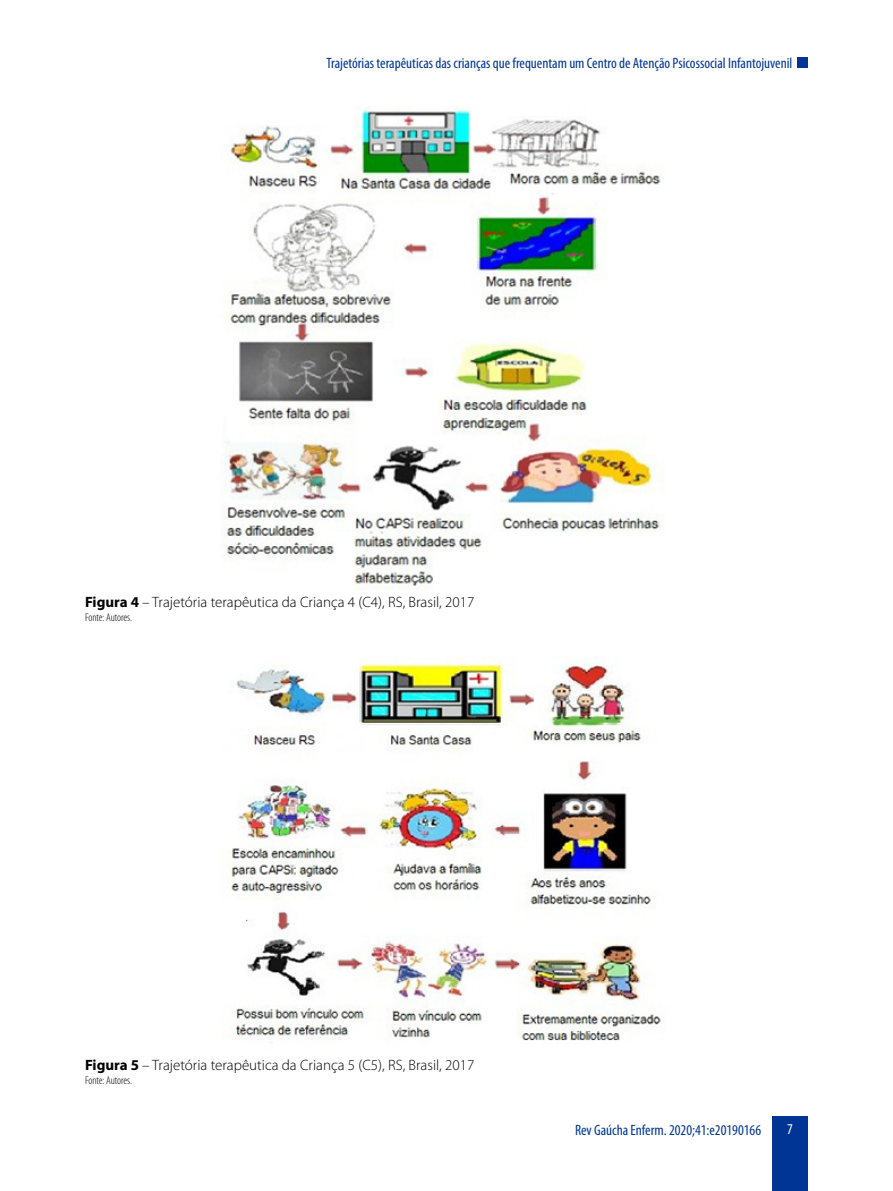
<style>
.page{position:relative;width:893px;height:1191px;background:#fff}
.page>*{position:absolute;margin:0;border:0;box-sizing:border-box;transform-origin:0 0}
.t1{font:condensed 15px "Myriad Pro";color:#003595}
.Titulo_quadro_figura{font:300 15px "Myriad Pro";color:#000}
.t2{font:condensed 15px "Myriad Pro";color:#fff}
.Fonte_quadro_figura{font:300 condensed 11.25px "Myriad Pro";letter-spacing:-.01em;color:#000}
.s1{font-weight:700}
</style>
<div class="page">
<div style="left:772px;top:1116px;width:36px;height:75px;background:#003595"></div>
<div style="left:798px;top:57px;width:10px;height:11px;background:#003595"></div>
<img style="left:220px;top:106px;width:442px;height:484px">
<img style="left:229px;top:659px;width:432px;height:384px">
<p class="t1" style="left:327px;top:54px;width:467px">Trajetórias terapêuticas das crianças que frequentam um Centro de Atenção Psicossocial Infantojuvenil</p>
<p class="Titulo_quadro_figura" style="left:85px;top:593px;width:391px"><span class="s1">Figura 4</span> – Trajetória terapêutica da Criança 4 (C4), RS, Brasil, 2017</p>
<p class="Fonte_quadro_figura" style="left:85px;top:610px;width:48px">Fonte: Autores.</p>
<p class="Titulo_quadro_figura" style="left:85px;top:1056px;width:391px"><span class="s1">Figura 5</span> – Trajetória terapêutica da Criança 5 (C5), RS, Brasil, 2017</p>
<p class="Fonte_quadro_figura" style="left:85px;top:1073px;width:48px">Fonte: Autores.</p>
<p class="t1" style="left:575px;top:1121px;width:188px">Rev Gaúcha Enferm. 2020;41:e20190166</p>
<p class="t2" style="left:787px;top:1120px;width:7px">7</p>
</div>
